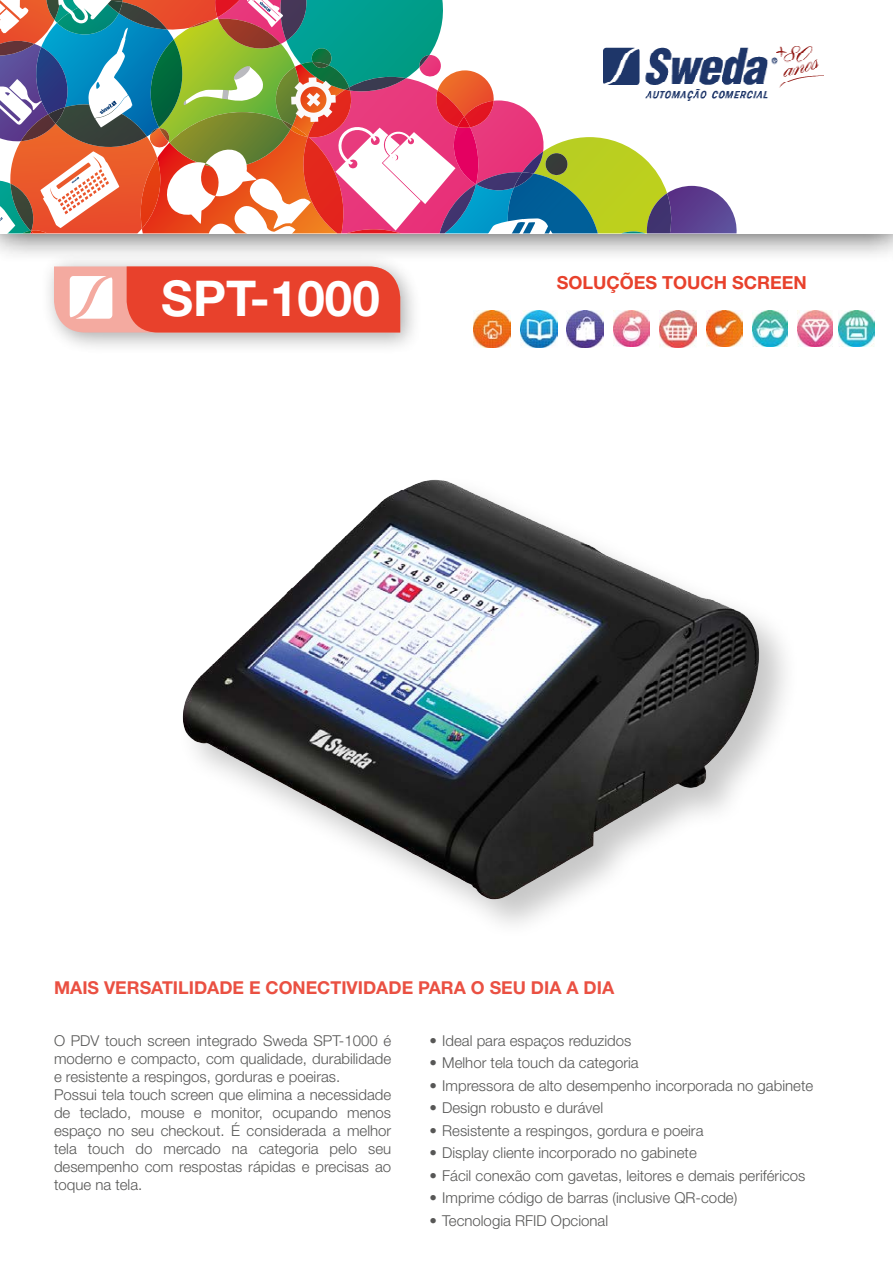
<style>
.page{position:relative;width:893px;height:1263px;background:#fff}
.page>*{position:absolute;margin:0;border:0;box-sizing:border-box;transform-origin:0 0}
.t1{font:700 49.35px "Helvetica Neue";color:#fff}
.t2{font:700 18px "Helvetica Neue";color:#e8412c}
.t3{font:700 17.85px "Helvetica Neue";color:#ea5042}
.t4{font:300 15px/18px "Helvetica Neue";color:#575756}
</style>
<div class="page">
<div style="left:0;top:0;width:893px;height:263px;background:#000;opacity:.75"></div>
<div style="left:0;top:0;width:893px;height:233px;background:#fff"></div>
<svg style="left:0;top:0;width:737px;height:233px"></svg>
<img style="left:604px;top:47px;width:220px;height:54px">
<img style="left:706px;top:311px;width:36px;height:36px">
<img style="left:752px;top:311px;width:36px;height:35px">
<img style="left:797px;top:311px;width:36px;height:35px">
<img style="left:839px;top:311px;width:35px;height:35px">
<div style="left:40px;top:252px;width:383px;height:104px;background:#000;opacity:.75"></div>
<svg style="left:54px;top:266px;width:346px;height:66px;background:#eb604e"></svg>
<img style="left:614px;top:311px;width:36px;height:36px">
<img style="left:567px;top:311px;width:37px;height:37px">
<img style="left:520px;top:311px;width:37px;height:37px">
<img style="left:474px;top:311px;width:37px;height:37px">
<img style="left:660px;top:311px;width:36px;height:36px">
<div style="left:177px;top:474px;width:624px;height:466px;background:#000;opacity:.22"></div>
<img style="left:181px;top:480px;width:496px;height:419px">
<h1 class="t1" style="left:161px;top:268px;width:220px">SPT-1000</h1>
<p class="t2" style="left:557px;top:272px;width:252px">SOLUÇÕES TOUCH SCREEN</p>
<p class="t3" style="left:54px;top:976px;width:562px">MAIS VERSATILIDADE E CONECTIVIDADE PARA O SEU DIA A DIA</p>
<p class="t4" style="left:54px;top:1031px;width:339px">O PDV touch screen integrado Sweda SPT-1000 é moderno e compacto, com qualidade, durabilidade e resistente a respingos, gorduras e poeiras.<br>Possui tela touch screen que elimina a necessidade de teclado, mouse e monitor, ocupando menos espaço no seu checkout. É considerada a melhor tela touch do mercado na categoria pelo seu desempenho com respostas rápidas e precisas ao toque na tela.</p>
<p class="t4" style="left:429px;top:1031px;width:203px">• Ideal para espaços reduzidos</p>
<p class="t4" style="left:429px;top:1054px;width:211px">• Melhor tela touch da categoria</p>
<p class="t4" style="left:429px;top:1076px;width:385px">• Impressora de alto desempenho incorporada no gabinete</p>
<p class="t4" style="left:429px;top:1099px;width:175px">• Design robusto e durável</p>
<p class="t4" style="left:429px;top:1121px;width:275px">• Resistente a respingos, gordura e poeira</p>
<p class="t4" style="left:429px;top:1144px;width:269px">• Display cliente incorporado no gabinete</p>
<p class="t4" style="left:429px;top:1166px;width:377px">• Fácil conexão com gavetas, leitores e demais periféricos</p>
<p class="t4" style="left:429px;top:1189px;width:309px">• Imprime código de barras (inclusive QR-code)</p>
<p class="t4" style="left:429px;top:1211px;width:180px">• Tecnologia RFID Opcional</p>
</div>
